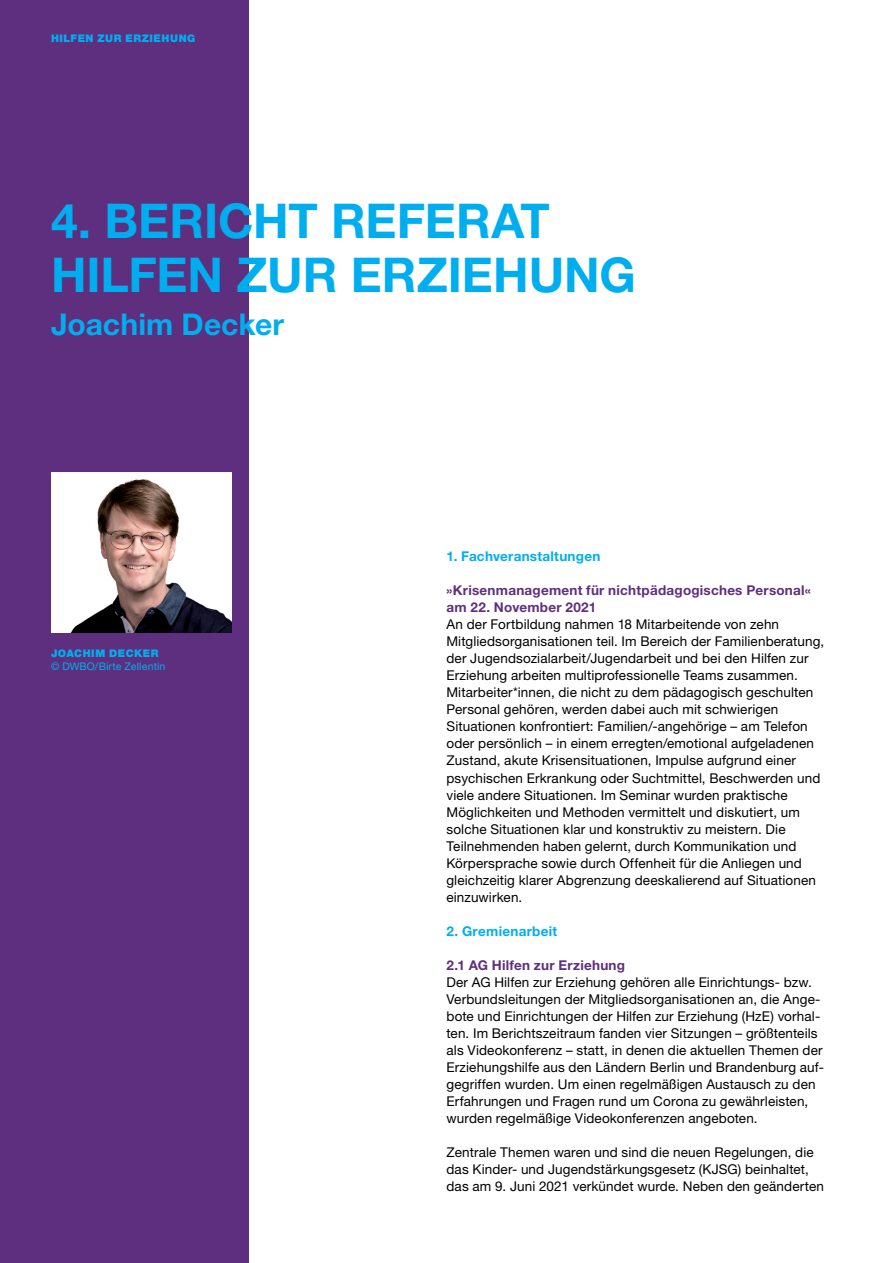
<style>
.page{position:relative;width:893px;height:1263px;background:#fff}
.page>*{position:absolute;margin:0;border:0;box-sizing:border-box;transform-origin:0 0}
.t1{font:700 48px/54px "Helvetica Neue LT Pro";color:#00aeef}
.t2{font:700 30px "Helvetica Neue LT Pro";color:#00aeef}
.t3{font:13.5px/17px "Helvetica Neue LT Pro";letter-spacing:.01em;color:#000}
.t4{font:700 13.5px/17px "Helvetica Neue LT Pro";letter-spacing:.02em;color:#5e2f7e}
.t5{font:700 13.5px "Helvetica Neue LT Pro";letter-spacing:.02em;color:#00aeef}
.t6{font:900 10.5px "Helvetica Neue LT Pro";letter-spacing:.05em;color:#00aeef}
.t7{font:10.5px "Helvetica Neue LT Pro";letter-spacing:.015em;color:#00aeef}
</style>
<div class="page">
<div style="left:0;top:0;width:249px;height:1263px;background:#5e2f7e"></div>
<img style="left:51px;top:473px;width:181px;height:159px">
<p class="t6" style="left:51px;top:31px;width:144px">HILFEN ZUR ERZIEHUNG</p>
<h1 class="t1" style="left:51px;top:193px;width:579px">4. Bericht Referat<br>Hilfen zur Erziehung</h1>
<h2 class="t2" style="left:51px;top:305px;width:235px">Joachim Decker</h2>
<p class="t6" style="left:51px;top:647px;width:109px">JOACHIM DECKER</p>
<p class="t7" style="left:51px;top:660px;width:116px">© DWBO/Birte Zellentin</p>
<p class="t5" style="left:446px;top:548px;width:155px">1. Fachveranstaltungen</p>
<p class="t4" style="left:446px;top:582px;width:366px">»Krisenmanagement für nichtpädagogisches Personal« am 22. November 2021</p>
<p class="t3" style="left:446px;top:616px;width:379px">An der Fortbildung nahmen 18 Mitarbeitende von zehn Mitgliedsorganisationen teil. Im Bereich der Familienberatung, der Jugendsozialarbeit/Jugendarbeit und bei den Hilfen zur Erziehung arbeiten multiprofessionelle Teams zusammen.<br>Mitarbeiter*innen, die nicht zu dem pädagogisch geschulten Personal gehören, werden dabei auch mit schwierigen Situationen konfrontiert: Familien/-angehörige – am Telefon oder persönlich – in einem erregten/emotional aufgeladenen Zustand, akute Krisensituationen, Impulse aufgrund einer psychischen Erkrankung oder Suchtmittel, Beschwerden und viele andere Situationen. Im Seminar wurden praktische Möglichkeiten und Methoden vermittelt und diskutiert, um solche Situationen klar und konstruktiv zu meistern. Die Teilnehmenden haben gelernt, durch Kommunikation und Körpersprache sowie durch Offenheit für die Anliegen und gleichzeitig klarer Abgrenzung deeskalierend auf Situationen einzuwirken.</p>
<p class="t5" style="left:446px;top:922px;width:112px">2. Gremienarbeit</p>
<p class="t4" style="left:446px;top:956px;width:180px">2.1 AG Hilfen zur Erziehung</p>
<p class="t3" style="left:446px;top:973px;width:379px">Der AG Hilfen zur Erziehung gehören alle Einrichtungs- bzw.<br>Verbundsleitungen der Mitgliedsorganisationen an, die Ange&shy;bote und Einrichtungen der Hilfen zur Erziehung (HzE) vorhal&shy;ten. Im Berichtszeitraum fanden vier Sitzungen – größtenteils als Videokonferenz – statt, in denen die aktuellen Themen der Erziehungshilfe aus den Ländern Berlin und Brandenburg auf&shy;gegriffen wurden. Um einen regelmäßigen Austausch zu den Erfahrungen und Fragen rund um Corona zu gewährleisten, wurden regelmäßige Videokonferenzen angeboten.</p>
<p class="t3" style="left:446px;top:1143px;width:379px">Zentrale Themen waren und sind die neuen Regelungen, die das Kinder- und Jugendstärkungsgesetz (KJSG) beinhaltet, das am 9. Juni 2021 verkündet wurde. Neben den geänderten</p>
</div>
